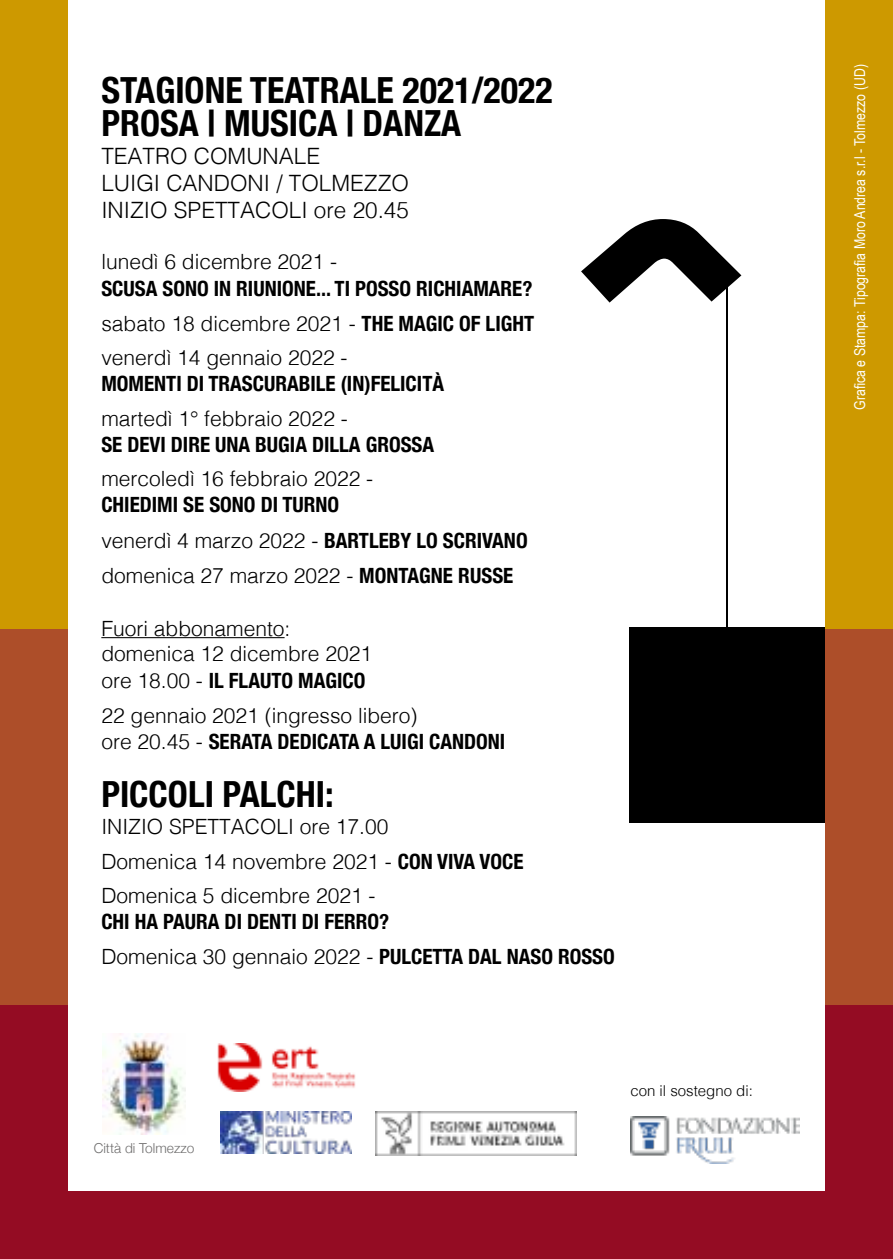
<style>
.page{position:relative;width:893px;height:1259px;background:#fff}
.page>*{position:absolute;margin:0;border:0;box-sizing:border-box;transform-origin:0 0}
.t1{font:700 condensed 36px/33px "Helvetica Neue";color:#000}
.t2{font:300 22.5px/27px "Helvetica";color:#000}
.t3{font:300 21px/34.8px "Helvetica";color:#000}
.t4{font:700 condensed 21px "Helvetica Neue";color:#000}
.t5{font:15px "Arial Narrow";color:#fff}
.t6{font:300 15px "Helvetica";color:#000}
.t7{font:300 13.8px "Helvetica Neue";color:#706f6f}
.s1{font-family:"Helvetica Neue";font-weight:700;font-stretch:condensed}
.s2{font-family:"Helvetica";font-weight:300;font-stretch:normal}
</style>
<div class="page">
<div style="left:0;top:0;width:893px;height:629px;background:#cd9900"></div>
<div style="left:0;top:629px;width:893px;height:377px;background:#ad4e29"></div>
<div style="left:0;top:1006px;width:893px;height:253px;background:#940c23"></div>
<div style="left:68px;top:0;width:757px;height:1191px;background:#fff"></div>
<div style="left:630px;top:628px;width:195px;height:195px;background:#000"></div>
<svg style="left:581px;top:219px;width:160px;height:83px"></svg>
<hr style="left:726px;top:275px;width:2px;height:418px;background:#000">
<img style="left:102px;top:1033px;width:84px;height:101px">
<img style="left:217px;top:1044px;width:139px;height:48px">
<img style="left:221px;top:1111px;width:130px;height:42px">
<img style="left:375px;top:1111px;width:201px;height:45px">
<img style="left:630px;top:1116px;width:169px;height:47px">
<hr style="left:101px;top:637px;width:184px;height:1px;background:#000">
<h1 class="t1" style="left:101px;top:71px;width:453px">STAGIONE TEATRALE 2021/2022<br>PROSA | MUSICA | DANZA</h1>
<p class="t2" style="left:101px;top:141px;width:309px">TEATRO COMUNALE<br>LUIGI CANDONI / TOLMEZZO<br>INIZIO SPETTACOLI ore 20.45</p>
<p class="t3" style="left:101px;top:243px;width:237px">lunedì 6 dicembre 2021 -</p>
<p class="t4" style="left:101px;top:271px;width:433px">SCUSA SONO IN RIUNIONE... TI POSSO RICHIAMARE?</p>
<p class="t3" style="left:101px;top:305px;width:434px">sabato 18 dicembre 2021 - <span class="s1">THE MAGIC OF LIGHT </span>venerdì 14 gennaio 2022 -</p>
<p class="t4" style="left:101px;top:366px;width:344px">MOMENTI DI TRASCURABILE (IN)FELICITÀ</p>
<p class="t3" style="left:101px;top:399px;width:248px">martedì 1° febbraio 2022 -</p>
<p class="t4" style="left:101px;top:427px;width:334px">SE DEVI DIRE UNA BUGIA DILLA GROSSA</p>
<p class="t3" style="left:101px;top:460px;width:273px">mercoledì 16 febbraio 2022 -</p>
<p class="t4" style="left:101px;top:487px;width:239px">CHIEDIMI SE SONO DI TURNO</p>
<p class="t3" style="left:101px;top:521px;width:428px">venerdì 4 marzo 2022 - <span class="s1">BARTLEBY LO SCRIVANO </span>domenica 27 marzo 2022 - <span class="s1">MONTAGNE RUSSE</span></p>
<p class="t3" style="left:101px;top:614px;width:272px;line-height:25.2px">Fuori abbonamento: domenica 12 dicembre 2021</p>
<p class="t4" style="left:101px;top:662px;width:266px"><span class="s2">ore 18.00 -</span> IL FLAUTO MAGICO</p>
<p class="t3" style="left:101px;top:696px;width:318px">22 gennaio 2021 (ingresso libero)</p>
<p class="t4" style="left:101px;top:724px;width:406px"><span class="s2">ore 20.45 -</span> SERATA DEDICATA A LUIGI CANDONI</p>
<h1 class="t1" style="left:101px;top:775px;width:234px">PICCOLI PALCHI:</h1>
<p class="t3" style="left:101px;top:807px;width:424px">INIZIO SPETTACOLI ore 17.00<br>Domenica 14 novembre 2021 - <span class="s1">CON VIVA VOCE<br></span>Domenica 5 dicembre 2021 -</p>
<p class="t4" style="left:101px;top:904px;width:290px">CHI HA PAURA DI DENTI DI FERRO?</p>
<p class="t3" style="left:101px;top:937px;width:515px">Domenica 30 gennaio 2022 - <span class="s1">PULCETTA DAL NASO ROSSO</span></p>
<p class="t7" style="left:94px;top:1137px;width:102px">Città di Tolmezzo</p>
<p class="t6" style="left:630px;top:1078px;width:124px">con il sostegno di:</p>
<p class="t5" style="left:849px;top:410px;width:347px;rotate:-90deg">Grafica e Stampa: Tipografia Moro Andrea s.r.l - Tolmezzo (UD)</p>
</div>
